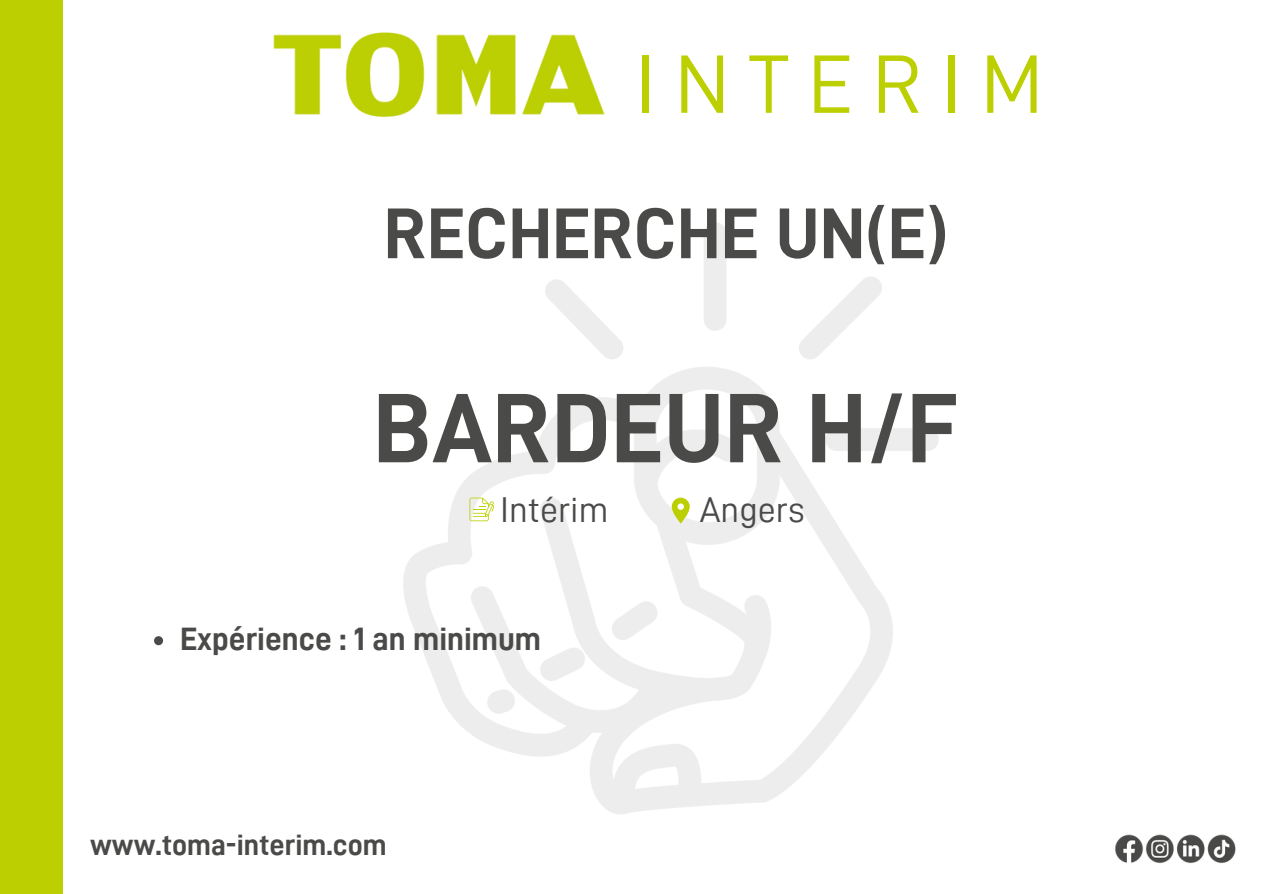
<style>
.page{position:relative;width:1263px;height:894px;background:#fff}
.page>*{position:absolute;margin:0;border:0;box-sizing:border-box;transform-origin:0 0}
.t1{font:99px "D DIN Bold";color:#4a4a49}
.t2{font:83.1px "D DIN";letter-spacing:.23em;color:#bccf00}
.t3{font:72px "D DIN Bold";color:#4a4a49}
.t4{font:36px "D DIN";color:#4a4a49}
.t5{font:32.4px "D DIN Bold";color:#4a4a49}
.t6{font:29.55px "D DIN Bold";color:#4a4a49}
</style>
<div class="page">
<div style="left:0;top:0;width:63px;height:893px;background:#bccf00"></div>
<img style="left:273px;top:32px;width:332px;height:85px">
<img style="left:1115px;top:834px;width:121px;height:29px">
<svg style="left:672px;top:497px;width:18px;height:26px"></svg>
<svg style="left:469px;top:497px;width:25px;height:24px"></svg>
<svg style="left:154px;top:636px;width:9px;height:9px"></svg>
<p class="t2" style="left:635px;top:44px;width:410px">INTERIM</p>
<p class="t3" style="left:384px;top:198px;width:566px">RECHERCHE UN(E)</p>
<p class="t1" style="left:373px;top:380px;width:587px">BARDEUR H/F</p>
<p class="t4" style="left:500px;top:492px;width:110px">Intérim</p>
<p class="t4" style="left:700px;top:492px;width:106px">Angers</p>
<p class="t5" style="left:180px;top:622px;width:363px">Expérience : 1 an minimum</p>
<p class="t6" style="left:90px;top:830px;width:298px">www.toma-interim.com</p>
</div>
